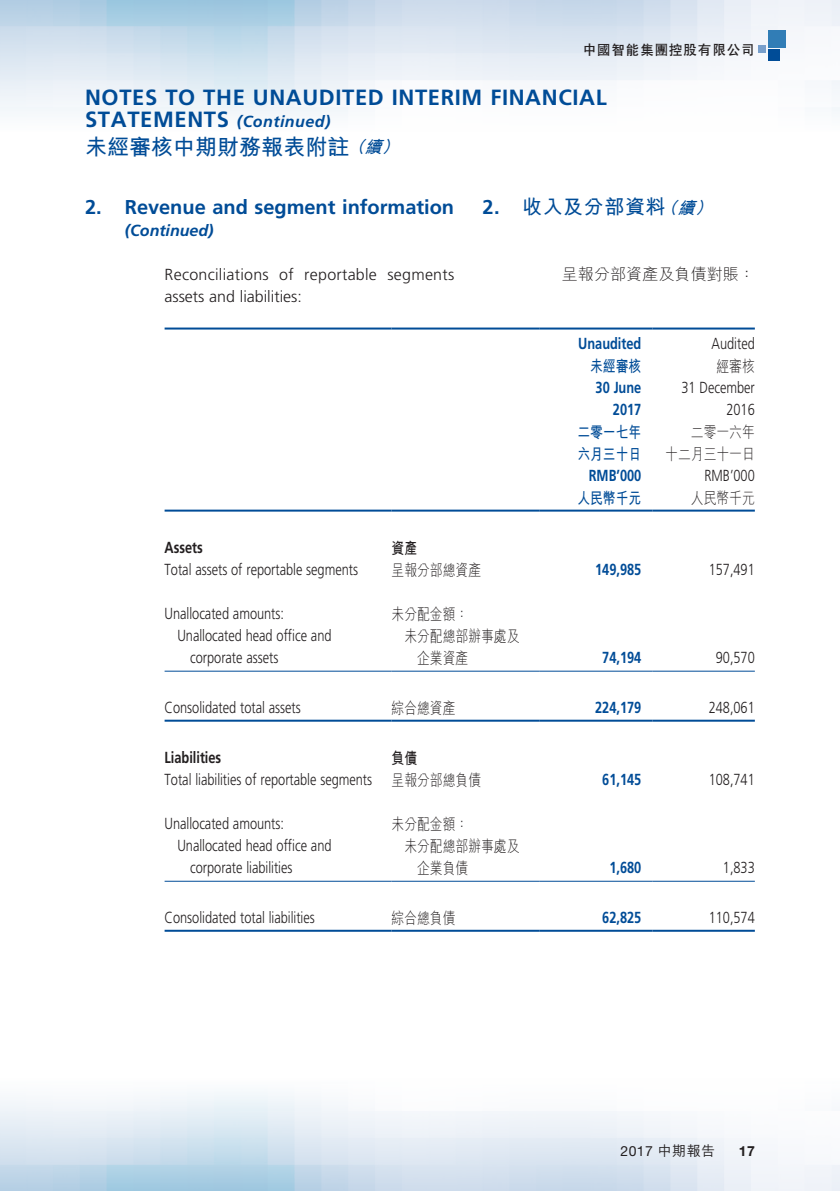
<style>
.page{position:relative;width:840px;height:1191px;background:#fff}
.page>*{position:absolute;margin:0;border:0;box-sizing:border-box;transform-origin:0 0}
.t1{font:700 22px "Frutiger LT Std";letter-spacing:.03em;color:#004c97}
.t2{font:700 22px "M Hei HK";color:#004c97}
.t3{font:700 20px "Frutiger LT Std";color:#004c97}
.t4{font:700 20px "M Hei HK";letter-spacing:.03em;color:#004c97}
.t5{font:300 16px/22px "Frutiger LT Std";color:#231f20;scale:.8 1}
.t6{font:300 16px/22px "M Hei HK";color:#231f20;scale:.8 1}
.t7{font:700 16px "Frutiger LT Std";color:#004c97;scale:.8 1}
.t8{font:300 16px/22px "Frutiger LT Std";color:#231f20}
.t9{font:italic 700 16px "Frutiger LT Std";letter-spacing:.015em;color:#004c97}
.t10{font:700 16px/22px "M Hei HK";color:#004c97;scale:.8 1}
.t11{font:700 16px "Frutiger LT Std";color:#231f20;scale:.8 1}
.t12{font:300 16px "M Hei HK";color:#231f20}
.t13{font:700 16px "M Hei HK";color:#231f20;scale:.8 1}
.t14{font:700 14px "C Hei 2 HK";letter-spacing:.03em;color:#231f20}
.t15{font:14px "Helvetica Neue LT Std";color:#231f20}
.t16{font:700 14px "Helvetica Neue LT Std";color:#231f20}
.s1{font-style:normal;font-size:22px}
.s2{font-style:italic;font-size:17px}
.s3{font-family:"Frutiger LT Std"}
.s4{font-family:"M Hei HK"}
.s5{font-family:"M Hei HK";font-weight:500}
</style>
<div class="page">
<img style="left:0;top:0;width:839px;height:117px">
<div style="left:768px;top:31px;width:17px;height:17px;background:#317db6"></div>
<div style="left:757px;top:45px;width:8px;height:8px;background:#789fcb"></div>
<div style="left:768px;top:49px;width:11px;height:12px;background:#004c97"></div>
<hr style="left:164px;top:327px;width:227px;height:2px;background:#004c97">
<hr style="left:391px;top:327px;width:148px;height:2px;background:#004c97">
<hr style="left:539px;top:327px;width:113px;height:2px;background:#004c97">
<hr style="left:652px;top:327px;width:102px;height:2px;background:#004c97">
<hr style="left:164px;top:509px;width:227px;height:2px;background:#004c97">
<hr style="left:391px;top:509px;width:148px;height:2px;background:#004c97">
<hr style="left:539px;top:509px;width:113px;height:2px;background:#004c97">
<hr style="left:652px;top:509px;width:102px;height:2px;background:#004c97">
<hr style="left:164px;top:670px;width:227px;height:1px;background:#004c97">
<hr style="left:391px;top:670px;width:148px;height:1px;background:#004c97">
<hr style="left:539px;top:670px;width:113px;height:1px;background:#004c97">
<hr style="left:652px;top:670px;width:102px;height:1px;background:#004c97">
<hr style="left:164px;top:719px;width:227px;height:2px;background:#004c97">
<hr style="left:391px;top:719px;width:148px;height:2px;background:#004c97">
<hr style="left:539px;top:719px;width:113px;height:2px;background:#004c97">
<hr style="left:652px;top:719px;width:102px;height:2px;background:#004c97">
<hr style="left:164px;top:880px;width:227px;height:1px;background:#004c97">
<hr style="left:391px;top:880px;width:148px;height:1px;background:#004c97">
<hr style="left:539px;top:880px;width:113px;height:1px;background:#004c97">
<hr style="left:652px;top:880px;width:102px;height:1px;background:#004c97">
<hr style="left:164px;top:929px;width:227px;height:2px;background:#004c97">
<hr style="left:391px;top:929px;width:148px;height:2px;background:#004c97">
<hr style="left:539px;top:929px;width:113px;height:2px;background:#004c97">
<hr style="left:652px;top:929px;width:102px;height:2px;background:#004c97">
<p class="t14" style="left:582px;top:40px;width:174px">中國智能集團控股有限公司</p>
<h1 class="t1" style="left:85px;top:84px;width:522px">NOTES TO THE UNAUDITED INTERIM FINANCIAL</h1>
<p class="t9" style="left:85px;top:112px;width:246px"><span class="s1">STATEMENTS</span> (Continued)</p>
<h1 class="t2" style="left:85px;top:131px;width:321px">未經審核中期財務報表附註<span class="s2">（續）</span></h1>
<p class="t4" style="left:482px;top:192px;width:237px"><span class="s3">2.</span> 收入及分部資料<span class="s2">（續）</span></p>
<p class="t3" style="left:85px;top:195px;width:370px">2. Revenue and segment information</p>
<p class="t9" style="left:125px;top:220px;width:90px">(Continued)</p>
<p class="t8" style="left:164px;top:263px;width:291px">Reconciliations of reportable segments assets and liabilities:</p>
<p class="t12" style="left:561px;top:262px;width:194px">呈報分部資產及負債對賬：</p>
<p class="t7" style="left:578px;top:334px;width:80px">Unaudited</p>
<p class="t5" style="left:711px;top:332px;width:56px">Audited</p>
<p class="t10" style="left:590px;top:353px;width:65px">未經審核</p>
<p class="t6" style="left:716px;top:354px;width:49px">經審核</p>
<p class="t7" style="left:595px;top:378px;width:59px">30 June</p>
<p class="t5" style="left:681px;top:376px;width:93px">31 December</p>
<p class="t7" style="left:612px;top:400px;width:37px">2017</p>
<p class="t5" style="left:726px;top:398px;width:37px">2016</p>
<p class="t10" style="left:577px;top:419px;width:81px">二零一七年六月三十日</p>
<p class="t6" style="left:665px;top:420px;width:113px;text-align:right">二零一六年<br>十二月三十一日</p>
<p class="t7" style="left:588px;top:466px;width:67px">RMB’000</p>
<p class="t5" style="left:704px;top:464px;width:64px">RMB’000</p>
<p class="t10" style="left:577px;top:485px;width:81px">人民幣千元</p>
<p class="t6" style="left:690px;top:486px;width:81px">人民幣千元</p>
<p class="t11" style="left:164px;top:538px;width:49px">Assets</p>
<p class="t13" style="left:391px;top:536px;width:33px">資產</p>
<p class="t5" style="left:164px;top:558px;width:243px">Total assets of reportable segments</p>
<p class="t6" style="left:391px;top:558px;width:113px">呈報分部總資產</p>
<p class="t7" style="left:595px;top:560px;width:59px">149,985</p>
<p class="t5" style="left:708px;top:558px;width:59px">157,491</p>
<p class="t5" style="left:164px;top:602px;width:151px">Unallocated amounts:</p>
<p class="t6" style="left:391px;top:602px;width:97px">未分配金額：</p>
<p class="t5" style="left:190px;top:624px;width:178px;text-indent:-13px">Unallocated head office and corporate assets</p>
<p class="t6" style="left:417px;top:624px;width:129px;text-indent:-13px">未分配總部辦事處及企業資產</p>
<p class="t7" style="left:602px;top:648px;width:50px">74,194</p>
<p class="t5" style="left:715px;top:646px;width:50px">90,570</p>
<p class="t5" style="left:164px;top:696px;width:171px">Consolidated total assets</p>
<p class="t6" style="left:391px;top:696px;width:81px">綜合總資產</p>
<p class="t7" style="left:595px;top:698px;width:59px">224,179</p>
<p class="t5" style="left:708px;top:696px;width:59px">248,061</p>
<p class="t11" style="left:164px;top:748px;width:72px">Liabilities</p>
<p class="t13" style="left:391px;top:746px;width:33px">負債</p>
<p class="t5" style="left:164px;top:768px;width:397px">Total liabilities of reportable segments <span class="s4">呈報分部總負債</span></p>
<p class="t7" style="left:602px;top:770px;width:50px">61,145</p>
<p class="t5" style="left:708px;top:768px;width:59px">108,741</p>
<p class="t5" style="left:164px;top:812px;width:151px">Unallocated amounts:</p>
<p class="t6" style="left:391px;top:812px;width:97px">未分配金額：</p>
<p class="t5" style="left:190px;top:834px;width:178px;text-indent:-13px">Unallocated head office and corporate liabilities</p>
<p class="t6" style="left:417px;top:834px;width:129px;text-indent:-13px">未分配總部辦事處及企業負債</p>
<p class="t7" style="left:609px;top:858px;width:41px">1,680</p>
<p class="t5" style="left:722px;top:856px;width:41px">1,833</p>
<p class="t5" style="left:164px;top:906px;width:189px">Consolidated total liabilities</p>
<p class="t6" style="left:391px;top:906px;width:81px">綜合總負債</p>
<p class="t7" style="left:602px;top:908px;width:50px">62,825</p>
<p class="t5" style="left:708px;top:906px;width:59px">110,574</p>
<p class="t15" style="left:620px;top:1142px;width:96px">2017 <span class="s5">中期報告</span></p>
<p class="t16" style="left:738px;top:1142px;width:17px">17</p>
</div>
